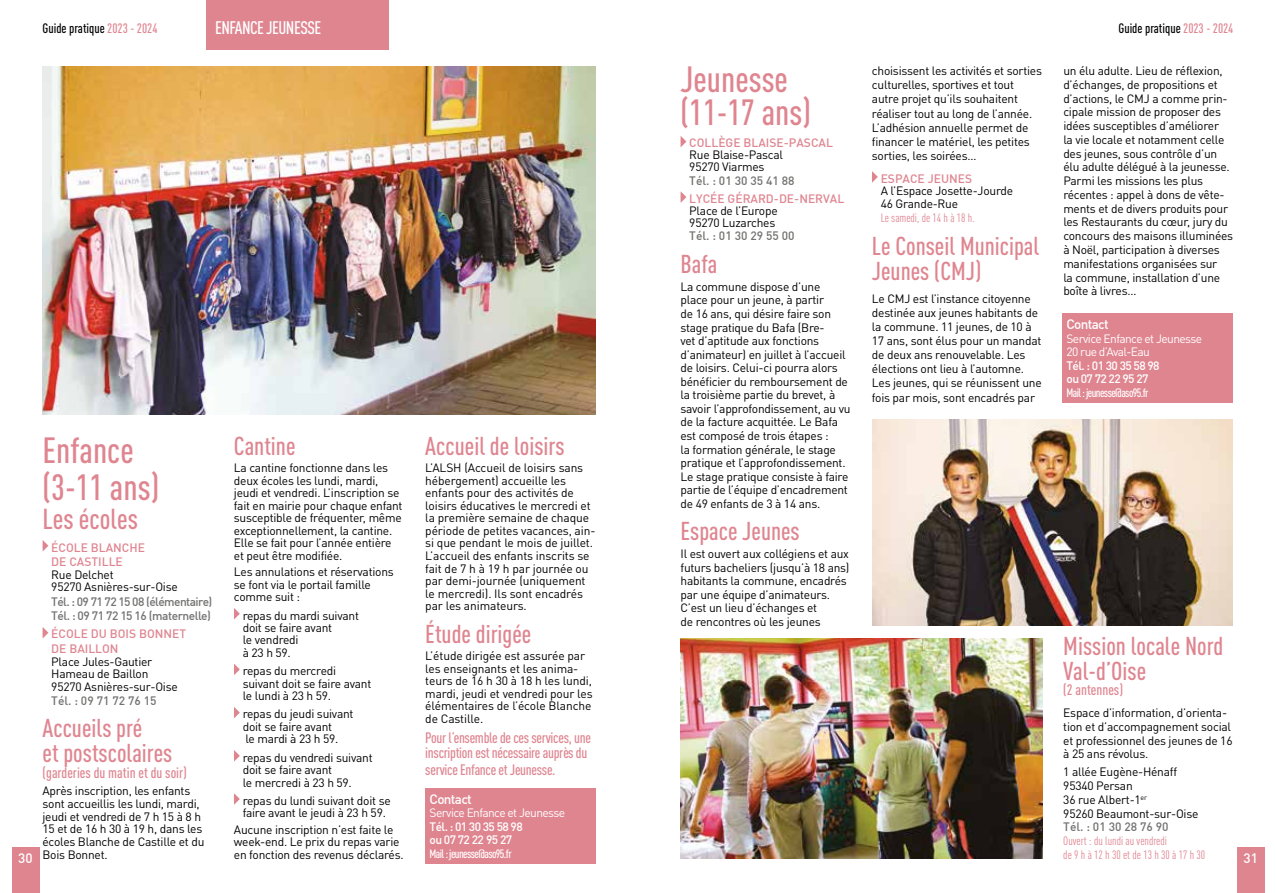
<style>
.page{position:relative;width:1276px;height:893px;background:#fff}
.page>*{position:absolute;margin:0;border:0;box-sizing:border-box;transform-origin:0 0}
.t1{font:500 36px/36.8px "DIN Cond";color:#df8590}
.t2{font:500 28.5px "DIN Cond";color:#df8590}
.t3{font:500 25.5px/24.8px "DIN Cond";color:#df8590}
.t4{font:500 18px "DIN Cond";letter-spacing:-.03em;color:#fff}
.t5{font:500 15px/15.6px "DIN Cond";letter-spacing:-.02em;color:#df8590}
.t6{font:500 15px "DIN Cond";color:#df8590}
.t7{font:500 13.5px "DIN Cond";color:#000}
.t8{font:500 13.5px "DIN";letter-spacing:-.05em;color:#fff}
.t9{font:12px/13.8px "DIN Pro";letter-spacing:-.02em;color:#000}
.t10{font:500 12px/14.2px "DIN";color:#df8590}
.t11{font:12px/13.8px "DIN Cond";color:#df8590}
.t12{font:12px/13.5px "DIN Pro";letter-spacing:-.05em;color:#fff}
.t13{font:500 12px "DIN";color:#727271}
.t14{font:500 12px/14.2px "DIN";letter-spacing:-.04em;color:#727271}
.t15{font:500 12px/13.5px "DIN";letter-spacing:-.05em;color:#fff}
.t16{font:500 12px "DIN Cond";letter-spacing:-.05em;color:#fff}
.s1{color:#df8590}
</style>
<div class="page">
<div style="left:1237px;top:847px;width:27px;height:46px;background:#df8590"></div>
<div style="left:12px;top:847px;width:27px;height:46px;background:#df8590"></div>
<div style="left:207px;top:0;width:182px;height:50px;background:#df8590"></div>
<img style="left:43px;top:67px;width:552px;height:348px">
<svg style="left:43px;top:540px;width:5px;height:11px"></svg>
<svg style="left:43px;top:627px;width:5px;height:11px"></svg>
<svg style="left:234px;top:608px;width:6px;height:11px"></svg>
<svg style="left:234px;top:664px;width:6px;height:11px"></svg>
<svg style="left:234px;top:707px;width:6px;height:11px"></svg>
<svg style="left:234px;top:750px;width:6px;height:12px"></svg>
<svg style="left:234px;top:793px;width:6px;height:12px"></svg>
<svg style="left:680px;top:136px;width:6px;height:11px"></svg>
<svg style="left:680px;top:191px;width:6px;height:12px"></svg>
<svg style="left:872px;top:171px;width:6px;height:12px"></svg>
<div style="left:425px;top:788px;width:170px;height:76px;background:#df8590"></div>
<img style="left:680px;top:639px;width:362px;height:219px">
<img style="left:872px;top:419px;width:360px;height:207px">
<div style="left:1062px;top:314px;width:170px;height:89px;background:#df8590"></div>
<h3 class="t4" style="left:215px;top:17px;width:107px">ENFANCE JEUNESSE</h3>
<p class="t7" style="left:43px;top:20px;width:116px">Guide pratique <span class="s1">2023 - 2024</span></p>
<p class="t7" style="left:1118px;top:20px;width:116px">Guide pratique <span class="s1">2023 - 2024</span></p>
<p class="t9" style="left:872px;top:63px;width:172px">choisissent les activités et sorties culturelles, sportives et tout autre projet qu’ils souhaitent réaliser tout au long de l’année.<br>L’adhésion annuelle permet de financer le matériel, les petites sorties, les soirées…</p>
<p class="t10" style="left:880px;top:171px;width:93px">ESPACE JEUNES</p>
<p class="t9" style="left:880px;top:183px;width:134px;line-height:12.6px">A l’Espace Josette-Jourde<br>46 Grande-Rue</p>
<p class="t11" style="left:880px;top:211px;width:96px">Le samedi, de 14 h à 18 h.</p>
<h3 class="t3" style="left:872px;top:233px;width:169px">Le Conseil Municipal<br>Jeunes (CMJ)</h3>
<p class="t9" style="left:872px;top:290px;width:171px">Le CMJ est l’instance citoyenne destinée aux jeunes habitants de la commune. 11 jeunes, de 10 à<br>17 ans, sont élus pour un mandat de deux ans renouvelable. Les élections ont lieu à l’automne.<br>Les jeunes, qui se réunissent une fois par mois, sont encadrés par</p>
<p class="t9" style="left:1063px;top:63px;width:171px">un élu adulte. Lieu de réflexion, d’échanges, de propositions et d’actions, le CMJ a comme prin&shy;cipale mission de proposer des idées susceptibles d’améliorer<br>la vie locale et notamment celle des jeunes, sous contrôle d’un élu adulte délégué à la jeunesse.<br>Parmi les missions les plus récentes : appel à dons de vête&shy;ments et de divers produits pour les Restaurants du cœur, jury du concours des maisons illuminées à Noël, participation à diverses manifestations organisées sur<br>la commune, installation d’une boîte à livres…</p>
<h1 class="t1" style="left:680px;top:62px;width:132px;line-height:33px">Jeunesse (11-17 ans)</h1>
<p class="t10" style="left:689px;top:135px;width:145px">COLLÈGE BLAISE-PASCAL</p>
<p class="t9" style="left:689px;top:148px;width:95px;line-height:12px">Rue Blaise-Pascal<br>95270 Viarmes</p>
<p class="t13" style="left:689px;top:173px;width:107px">Tél. : 01 30 35 41 88</p>
<p class="t10" style="left:689px;top:191px;width:156px">LYCÉE GÉRARD-DE-NERVAL</p>
<p class="t9" style="left:689px;top:203px;width:90px;line-height:12px">Place de l’Europe<br>95270 Luzarches</p>
<p class="t13" style="left:689px;top:228px;width:107px">Tél. : 01 30 29 55 00</p>
<h3 class="t3" style="left:680px;top:251px;width:38px">Bafa</h3>
<p class="t9" style="left:680px;top:279px;width:172px">La commune dispose d’une place pour un jeune, à partir<br>de 16 ans, qui désire faire son stage pratique du Bafa (Bre-<br>vet d’aptitude aux fonctions d’animateur) en juillet à l’accueil de loisirs. Celui-ci pourra alors bénéficier du remboursement de la troisième partie du brevet, à savoir l’approfondissement, au vu de la facture acquittée. Le Bafa est composé de trois étapes :<br>la formation générale, le stage pratique et l’approfondissement.<br>Le stage pratique consiste à faire partie de l’équipe d’encadrement de 49 enfants de 3 à 14 ans.</p>
<h3 class="t3" style="left:680px;top:518px;width:121px">Espace Jeunes</h3>
<p class="t9" style="left:680px;top:546px;width:170px">Il est ouvert aux collégiens et aux futurs bacheliers (jusqu’à 18 ans) habitants la commune, encadrés par une équipe d’animateurs.<br>C’est un lieu d’échanges et<br>de rencontres où les jeunes</p>
<p class="t8" style="left:1066px;top:316px;width:44px">Contact</p>
<p class="t12" style="left:1066px;top:331px;width:137px">Service Enfance et Jeunesse<br>20 rue d’Aval-Eau</p>
<p class="t15" style="left:1066px;top:358px;width:95px">Tél. : 01 30 35 58 98 ou 07 72 22 95 27</p>
<p class="t16" style="left:1066px;top:385px;width:84px">Mail : jeunesse@aso95.fr</p>
<h3 class="t3" style="left:234px;top:433px;width:63px">Cantine</h3>
<p class="t9" style="left:234px;top:460px;width:170px;line-height:12.5px">La cantine fonctionne dans les deux écoles les lundi, mardi, jeudi et vendredi. L’inscription se fait en mairie pour chaque enfant susceptible de fréquenter, même exceptionnellement, la cantine.<br>Elle se fait pour l’année entière et peut être modifiée.</p>
<p class="t9" style="left:234px;top:564px;width:161px;line-height:12.5px">Les annulations et réservations se font via le portail famille comme suit :</p>
<p class="t9" style="left:243px;top:608px;width:118px;line-height:12.5px">repas du mardi suivant doit se faire avant<br>le vendredi<br>à 23 h 59.</p>
<p class="t9" style="left:243px;top:663px;width:130px;line-height:12.5px">repas du mercredi suivant doit se faire avant le lundi à 23 h 59.</p>
<p class="t9" style="left:243px;top:707px;width:112px;line-height:12.5px">repas du jeudi suivant doit se faire avant<br>le mardi à 23 h 59.</p>
<p class="t9" style="left:243px;top:750px;width:131px;line-height:12.5px">repas du vendredi suivant doit se faire avant<br>le mercredi à 23 h 59.</p>
<p class="t9" style="left:243px;top:793px;width:149px;line-height:12.5px">repas du lundi suivant doit se faire avant le jeudi à 23 h 59.</p>
<p class="t9" style="left:234px;top:822px;width:171px;line-height:12.5px">Aucune inscription n’est faite le week-end. Le prix du repas varie en fonction des revenus déclarés.</p>
<h1 class="t1" style="left:43px;top:431px;width:118px">Enfance (3-11 ans)</h1>
<h2 class="t2" style="left:43px;top:502px;width:97px">Les écoles</h2>
<p class="t10" style="left:51px;top:540px;width:95px">ÉCOLE BLANCHE<br>DE CASTILLE</p>
<p class="t9" style="left:51px;top:567px;width:128px;line-height:12.8px">Rue Delchet<br>95270 Asnières-sur-Oise</p>
<p class="t14" style="left:51px;top:594px;width:163px">Tél. : 09 71 72 15 08 (élémentaire)<br>Tél. : 09 71 72 15 16 (maternelle)</p>
<p class="t10" style="left:51px;top:627px;width:136px">ÉCOLE DU BOIS BONNET<br>DE BAILLON</p>
<p class="t9" style="left:51px;top:654px;width:128px;line-height:12.8px">Place Jules-Gautier<br>Hameau de Baillon<br>95270 Asnières-sur-Oise</p>
<p class="t13" style="left:51px;top:693px;width:107px">Tél. : 09 71 72 76 15</p>
<h3 class="t3" style="left:43px;top:715px;width:131px">Accueils pré<br>et postscolaires</h3>
<p class="t6" style="left:43px;top:764px;width:146px">(garderies du matin et du soir)</p>
<p class="t9" style="left:43px;top:783px;width:163px;line-height:12.8px">Après inscription, les enfants sont accueillis les lundi, mardi, jeudi et vendredi de 7 h 15 à 8 h<br>15 et de 16 h 30 à 19 h, dans les écoles Blanche de Castille et du<br>Bois Bonnet.</p>
<h3 class="t3" style="left:425px;top:433px;width:141px">Accueil de loisirs</h3>
<p class="t9" style="left:425px;top:460px;width:172px;line-height:12.6px">L’ALSH (Accueil de loisirs sans hébergement) accueille les enfants pour des activités de loisirs éducatives le mercredi et la première semaine de chaque période de petites vacances, ain&shy;si que pendant le mois de juillet.<br>L’accueil des enfants inscrits se fait de 7 h à 19 h par journée ou par demi-journée (uniquement le mercredi). Ils sont encadrés par les animateurs.</p>
<h3 class="t3" style="left:425px;top:621px;width:108px">Étude dirigée</h3>
<p class="t9" style="left:425px;top:648px;width:169px;line-height:12.6px">L’étude dirigée est assurée par les enseignants et les anima&shy;teurs de 16 h 30 à 18 h les lundi, mardi, jeudi et vendredi pour les élémentaires de l’école Blanche de Castille.</p>
<p class="t5" style="left:425px;top:729px;width:167px">Pour l’ensemble de ces services, une inscription est nécessaire auprès du</p>
<p class="t5" style="left:425px;top:762px;width:132px">service Enfance et Jeunesse.</p>
<h3 class="t3" style="left:1063px;top:634px;width:161px;line-height:24.3px">Mission locale Nord<br>Val-d’Oise</h3>
<p class="t6" style="left:1063px;top:681px;width:61px">(2 antennes)</p>
<p class="t9" style="left:1063px;top:705px;width:171px">Espace d’information, d’orienta&shy;tion et d’accompagnement social et professionnel des jeunes de 16 à 25 ans révolus.</p>
<p class="t9" style="left:1063px;top:764px;width:137px">1 allée Eugène-Hénaff<br>95340 Persan<br>36 rue Albert-1<sup>er<br></sup>95260 Beaumont-sur-Oise</p>
<p class="t13" style="left:1063px;top:819px;width:107px">Tél. : 01 30 28 76 90</p>
<p class="t11" style="left:1063px;top:834px;width:143px">Ouvert : du lundi au vendredi<br>de 9 h à 12 h 30 et de 13 h 30 à 17 h 30</p>
<p class="t8" style="left:429px;top:790px;width:44px">Contact</p>
<p class="t12" style="left:429px;top:805px;width:137px">Service Enfance et Jeunesse</p>
<p class="t15" style="left:429px;top:819px;width:95px">Tél. : 01 30 35 58 98 ou 07 72 22 95 27</p>
<p class="t16" style="left:429px;top:846px;width:84px">Mail : jeunesse@aso95.fr</p>
<p class="t8" style="left:18px;top:850px;width:16px">30</p>
<p class="t8" style="left:1243px;top:850px;width:16px">31</p>
</div>
